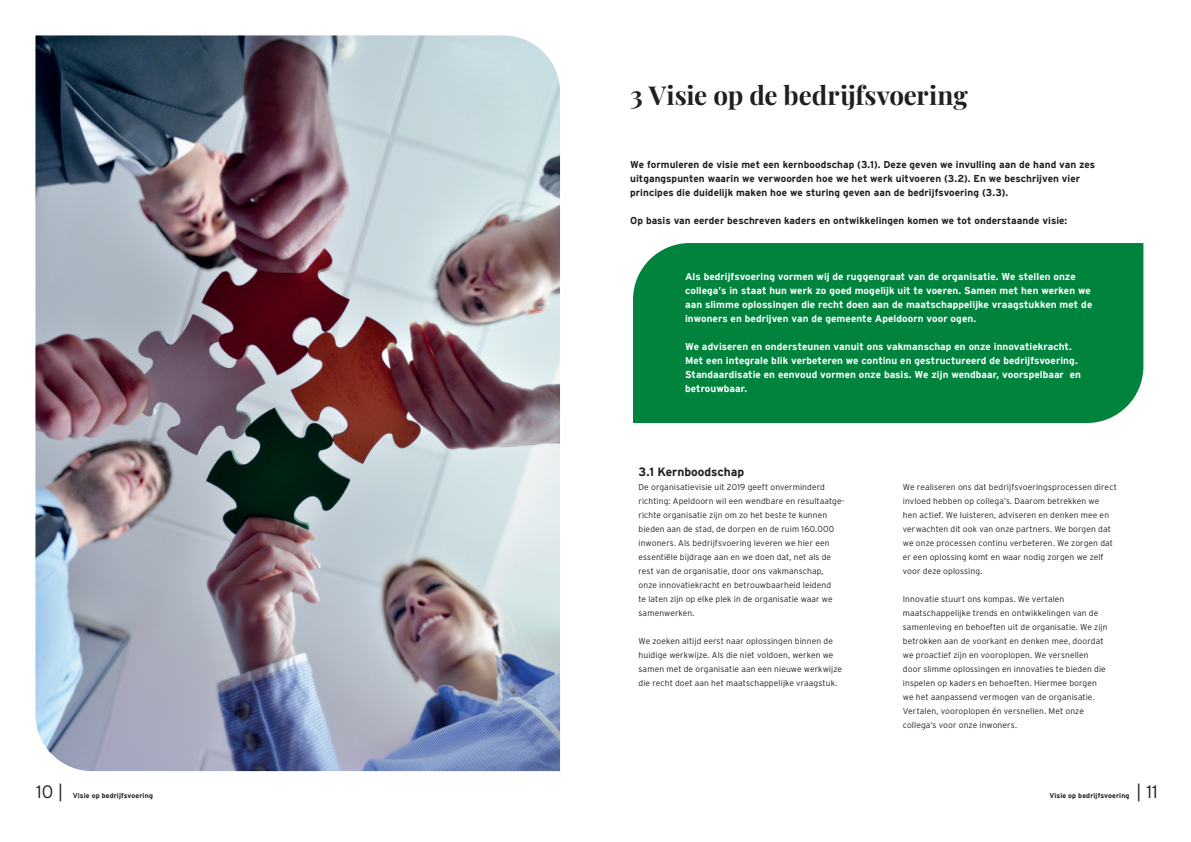
<style>
.page{position:relative;width:1191px;height:842px;background:#fff}
.page>*{position:absolute;margin:0;border:0;box-sizing:border-box;transform-origin:0 0}
.t1{font:700 26px "Playfair Display";letter-spacing:-.005em;color:#231f20}
.t2{font:300 18px "Interstate";color:#231f20}
.t3{font:700 12px "Interstate";color:#231f20}
.t4{font:700 10px/14px "Interstate";letter-spacing:.005em;color:#fff}
.t5{font:700 10px/14px "Interstate";letter-spacing:.005em;color:#231f20}
.t6{font:300 8.5px/14px "Interstate";letter-spacing:.01em;color:#231f20}
.t7{font:700 7px "Interstate";letter-spacing:.02em;color:#231f20}
</style>
<div class="page">
<img style="left:35px;top:35px;width:525px;height:736px">
<div style="left:633px;top:243px;width:510px;height:180px;background:#00843d"></div>
<h1 class="t1" style="left:630px;top:75px;width:339px">3 Visie op de bedrijfsvoering</h1>
<p class="t5" style="left:630px;top:157px;width:466px">We formuleren de visie met een kernboodschap (3.1). Deze geven we invulling aan de hand van zes uitgangspunten waarin we verwoorden hoe we het werk uitvoeren (3.2). En we beschrijven vier principes die duidelijk maken hoe we sturing geven aan de bedrijfsvoering (3.3).</p>
<p class="t5" style="left:630px;top:213px;width:438px">Op basis van eerder beschreven kaders en ontwikkelingen komen we tot onderstaande visie:</p>
<p class="t4" style="left:685px;top:269px;width:409px">Als bedrijfsvoering vormen wij de ruggengraat van de organisatie. We stellen onze collega’s in staat hun werk zo goed mogelijk uit te voeren. Samen met hen werken we aan slimme oplossingen die recht doen aan de maatschappelijke vraagstukken met de inwoners en bedrijven van de gemeente Apeldoorn voor ogen.</p>
<p class="t4" style="left:685px;top:339px;width:397px">We adviseren en ondersteunen vanuit ons vakmanschap en onze innovatiekracht.<br>Met een integrale blik verbeteren we continu en gestructureerd de bedrijfsvoering.<br>Standaardisatie en eenvoud vormen onze basis. We zijn wendbaar, voorspelbaar en betrouwbaar.</p>
<h3 class="t3" style="left:638px;top:465px;width:107px">3.1 Kernboodschap</h3>
<p class="t6" style="left:638px;top:480px;width:208px">De organisatievisie uit 2019 geeft onverminderd richting: Apeldoorn wil een wendbare en resultaatge&shy;richte organisatie zijn om zo het beste te kunnen bieden aan de stad, de dorpen en de ruim 160.000 inwoners. Als bedrijfsvoering leveren we hier een essentiële bijdrage aan en we doen dat, net als de rest van de organisatie, door ons vakmanschap,<br>onze innovatiekracht en betrouwbaarheid leidend<br>te laten zijn op elke plek in de organisatie waar we samenwerken.</p>
<p class="t6" style="left:638px;top:634px;width:205px">We zoeken altijd eerst naar oplossingen binnen de huidige werkwijze. Als die niet voldoen, werken we samen met de organisatie aan een nieuwe werkwijze die recht doet aan het maatschappelijke vraagstuk.</p>
<p class="t6" style="left:903px;top:480px;width:215px">We realiseren ons dat bedrijfsvoeringsprocessen direct invloed hebben op collega’s. Daarom betrekken we<br>hen actief. We luisteren, adviseren en denken mee en verwachten dit ook van onze partners. We borgen dat we onze processen continu verbeteren. We zorgen dat er een oplossing komt en waar nodig zorgen we zelf voor deze oplossing.</p>
<p class="t6" style="left:903px;top:592px;width:206px">Innovatie stuurt ons kompas. We vertalen maatschappelijke trends en ontwikkelingen van de samenleving en behoeften uit de organisatie. We zijn betrokken aan de voorkant en denken mee, doordat we proactief zijn en vooroplopen. We versnellen door slimme oplossingen en innovaties te bieden die inspelen op kaders en behoeften. Hiermee borgen we het aanpassend vermogen van de organisatie.<br>Vertalen, vooroplopen én versnellen. Met onze collega’s voor onze inwoners.</p>
<h2 class="t2" style="left:36px;top:781px;width:29px">10 |</h2>
<p class="t7" style="left:73px;top:792px;width:82px">Visie op bedrijfsvoering</p>
<p class="t7" style="left:1049px;top:792px;width:82px">Visie op bedrijfsvoering</p>
<h2 class="t2" style="left:1136px;top:781px;width:23px">| 11</h2>
</div>
